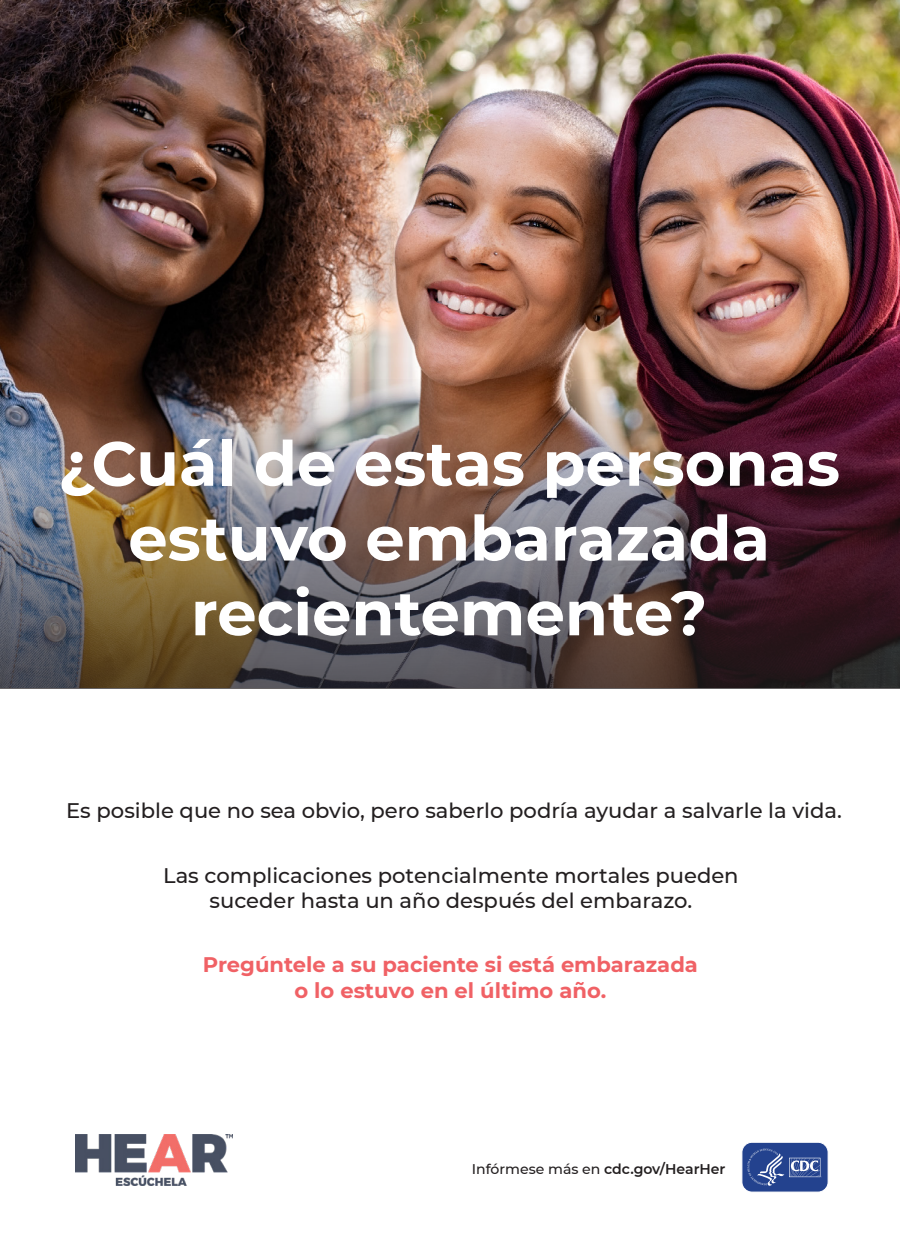
<style>
.page{position:relative;width:900px;height:1260px;background:#fff}
.page>*{position:absolute;margin:0;border:0;box-sizing:border-box;transform-origin:0 0}
.t1{font:700 62.25px "Montserrat";color:#fff}
.t2{font:500 21px "Montserrat";color:#231f20}
.t3{font:700 21px "Montserrat";color:#f06165}
.t4{font:600 14px "Montserrat";color:#231f20}
.s1{font-weight:500}
</style>
<div class="page">
<svg style="left:742px;top:1142px;width:86px;height:50px;background:#445f9f"></svg>
<img style="left:0;top:0;width:900px;height:380px">
<img style="left:0;top:380px;width:900px;height:309px">
<img style="left:76px;top:1135px;width:156px;height:50px">
<p class="t1" style="left:58px;top:419px;width:783px">¿Cuál de estas personas</p>
<p class="t1" style="left:128px;top:494px;width:643px">estuvo embarazada</p>
<p class="t1" style="left:191px;top:568px;width:518px">recientemente?</p>
<p class="t2" style="left:66px;top:796px;width:777px">Es posible que no sea obvio, pero saberlo podría ayudar a salvarle la vida.</p>
<p class="t2" style="left:163px;top:861px;width:577px">Las complicaciones potencialmente mortales pueden</p>
<p class="t2" style="left:210px;top:886px;width:484px">suceder hasta un año después del embarazo.</p>
<p class="t3" style="left:203px;top:950px;width:497px">Pregúntele a su paciente si está embarazada</p>
<p class="t3" style="left:295px;top:975px;width:313px">o lo estuvo en el último año.</p>
<p class="t4" style="left:472px;top:1159px;width:255px"><span class="s1">Infórmese más en</span> cdc.gov/HearHer</p>
</div>
